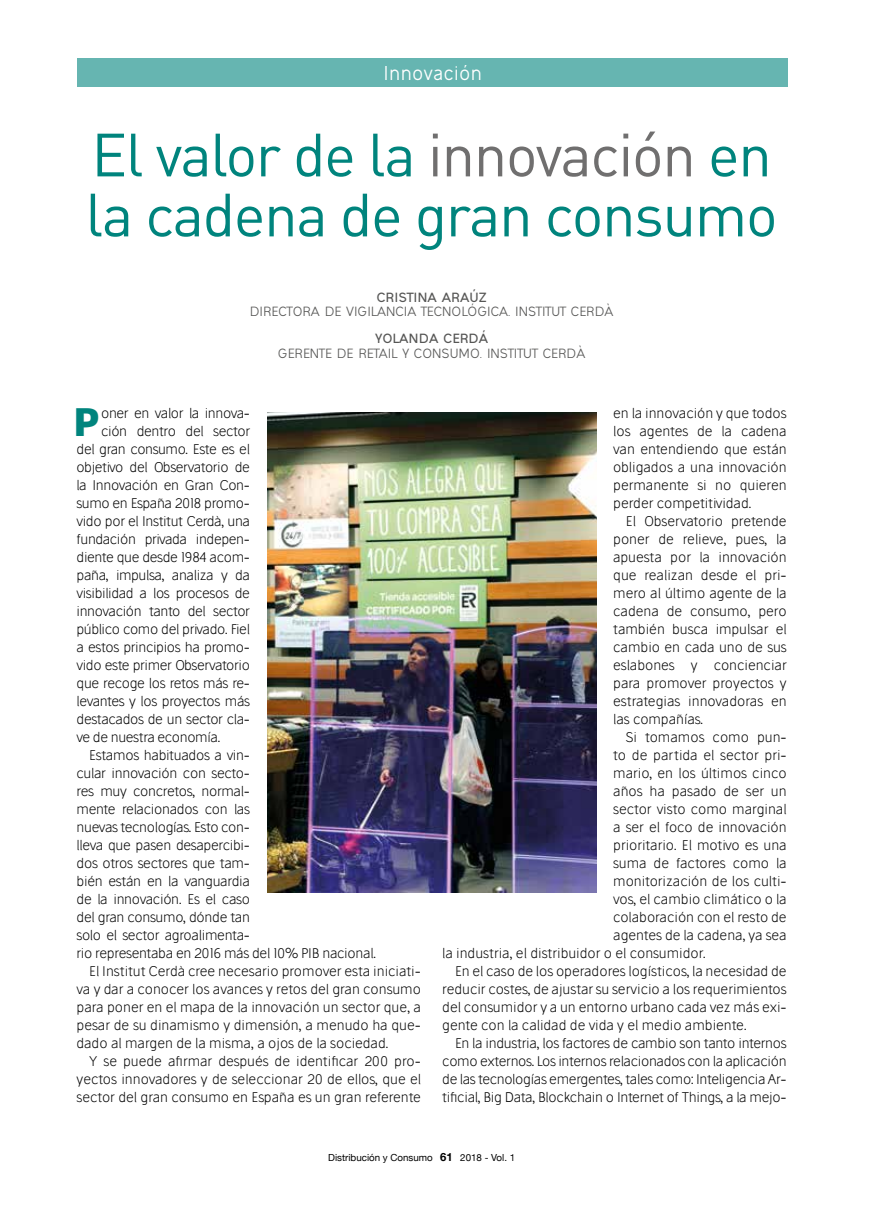
<style>
.page{position:relative;width:893px;height:1212px;background:#fff}
.page>*{position:absolute;margin:0;border:0;box-sizing:border-box;transform-origin:0 0}
.t1{font:60px/60px "DIN";letter-spacing:-.025em;color:#00847d}
.t2{font:700 38.4px "Stilu";color:#00847d}
.t3{font:18px "Ogonek";color:#fff}
.t4{font:300 13.5px/18px "Stilu";letter-spacing:-.02em;color:#000;text-align:justify}
.t5{font:300 13.5px "Stilu";color:#000}
.t6{font:12px "Ogonek";color:#575756}
.t7{font:700 12px "Ogonek";color:#575756}
.t8{font:9.75px "Helvetica Neue";color:#000}
.s1{color:#706f6f}
.s2{font-weight:700;font-size:11.25px}
</style>
<div class="page">
<img style="left:267px;top:412px;width:329px;height:480px">
<div style="left:78px;top:58px;width:710px;height:29px;background:#66b5b1"></div>
<h3 class="t3" style="left:383px;top:60px;width:100px">Innovación</h3>
<h1 class="t1" style="left:85px;top:124px;width:694px">El valor de la <span class="s1">innovación</span> en la cadena de gran consumo</h1>
<p class="t7" style="left:376px;top:288px;width:112px">CRISTINA ARAÚZ</p>
<p class="t6" style="left:250px;top:303px;width:365px">DIRECTORA DE VIGILANCIA TECNOLÓGICA. INSTITUT CERDÀ</p>
<p class="t7" style="left:375px;top:330px;width:115px">YOLANDA CERDÁ</p>
<p class="t6" style="left:278px;top:345px;width:309px">GERENTE DE RETAIL Y CONSUMO. INSTITUT CERDÀ</p>
<h2 class="t2" style="left:74px;top:396px;width:28px">P</h2>
<p class="t4" style="left:101px;top:404px;width:150px">oner en valor la innova-</p>
<p class="t4" style="left:101px;top:422px;width:150px">ción dentro del sector</p>
<p class="t4" style="left:77px;top:440px;width:175px">del gran consumo. Este es el</p>
<p class="t4" style="left:77px;top:458px;width:175px">objetivo del Observatorio de</p>
<p class="t4" style="left:77px;top:476px;width:175px">la Innovación en Gran Con-</p>
<p class="t4" style="left:77px;top:494px;width:175px">sumo en España 2018 promo-</p>
<p class="t4" style="left:77px;top:512px;width:175px">vido por el Institut Cerdà, una</p>
<p class="t4" style="left:77px;top:530px;width:175px">fundación privada indepen-</p>
<p class="t4" style="left:77px;top:548px;width:175px">diente que desde 1984 acom-</p>
<p class="t4" style="left:77px;top:566px;width:175px">paña, impulsa, analiza y da</p>
<p class="t4" style="left:77px;top:584px;width:175px">visibilidad a los procesos de</p>
<p class="t4" style="left:77px;top:602px;width:175px">innovación tanto del sector</p>
<p class="t4" style="left:77px;top:620px;width:175px">público como del privado. Fiel</p>
<p class="t4" style="left:77px;top:638px;width:175px">a estos principios ha promo-</p>
<p class="t4" style="left:77px;top:656px;width:175px">vido este primer Observatorio</p>
<p class="t4" style="left:77px;top:674px;width:175px">que recoge los retos más re-</p>
<p class="t4" style="left:77px;top:692px;width:175px">levantes y los proyectos más</p>
<p class="t4" style="left:77px;top:710px;width:175px">destacados de un sector cla-</p>
<p class="t4" style="left:77px;top:728px;width:145px">ve de nuestra economía.</p>
<p class="t4" style="left:89px;top:746px;width:162px">Estamos habituados a vin-</p>
<p class="t4" style="left:77px;top:764px;width:175px">cular innovación con secto-</p>
<p class="t4" style="left:77px;top:782px;width:175px">res muy concretos, normal-</p>
<p class="t4" style="left:77px;top:800px;width:175px">mente relacionados con las</p>
<p class="t4" style="left:77px;top:818px;width:175px">nuevas tecnologías. Esto con-</p>
<p class="t4" style="left:77px;top:836px;width:175px">lleva que pasen desapercibi-</p>
<p class="t4" style="left:77px;top:854px;width:175px">dos otros sectores que tam-</p>
<p class="t4" style="left:77px;top:872px;width:175px">bién están en la vanguardia</p>
<p class="t4" style="left:77px;top:890px;width:175px">de la innovación. Es el caso</p>
<p class="t4" style="left:77px;top:908px;width:175px">del gran consumo, dónde tan</p>
<p class="t4" style="left:77px;top:926px;width:175px">solo el sector agroalimenta-</p>
<p class="t4" style="left:77px;top:944px;width:301px">rio representaba en 2016 más del 10% PIB nacional.</p>
<p class="t5" style="left:89px;top:963px;width:333px">El Institut Cerdà cree necesario promover esta iniciati-</p>
<p class="t5" style="left:77px;top:981px;width:346px">va y dar a conocer los avances y retos del gran consumo</p>
<p class="t5" style="left:77px;top:999px;width:346px">para poner en el mapa de la innovación un sector que, a</p>
<p class="t5" style="left:77px;top:1017px;width:346px">pesar de su dinamismo y dimensión, a menudo ha que-</p>
<p class="t5" style="left:77px;top:1035px;width:313px">dado al margen de la misma, a ojos de la sociedad.</p>
<p class="t5" style="left:89px;top:1053px;width:333px">Y se puede afirmar después de identificar 200 pro-</p>
<p class="t5" style="left:77px;top:1071px;width:346px">yectos innovadores y de seleccionar 20 de ellos, que el</p>
<p class="t5" style="left:77px;top:1089px;width:346px">sector del gran consumo en España es un gran referente</p>
<p class="t4" style="left:613px;top:404px;width:175px">en la innovación y que todos los agentes de la cadena van entendiendo que están obligados a una innovación permanente si no quieren perder competitividad.</p>
<p class="t4" style="left:613px;top:512px;width:175px;text-indent:13px">El Observatorio pretende poner de relieve, pues, la apuesta por la innovación que realizan desde el pri&shy;mero al último agente de la cadena de consumo, pero también busca impulsar el cambio en cada uno de sus eslabones y concienciar para promover proyectos y estrategias innovadoras en las compañías.</p>
<p class="t5" style="left:626px;top:729px;width:162px">Si tomamos como pun-</p>
<p class="t5" style="left:613px;top:747px;width:175px">to de partida el sector pri-</p>
<p class="t5" style="left:613px;top:765px;width:175px">mario, en los últimos cinco</p>
<p class="t5" style="left:613px;top:783px;width:175px">años ha pasado de ser un</p>
<p class="t5" style="left:613px;top:801px;width:175px">sector visto como marginal</p>
<p class="t5" style="left:613px;top:818px;width:175px">a ser el foco de innovación</p>
<p class="t5" style="left:613px;top:836px;width:175px">prioritario. El motivo es una</p>
<p class="t5" style="left:613px;top:854px;width:175px">suma de factores como la</p>
<p class="t5" style="left:613px;top:872px;width:175px">monitorización de los culti-</p>
<p class="t5" style="left:613px;top:890px;width:175px">vos, el cambio climático o la</p>
<p class="t5" style="left:613px;top:908px;width:175px">colaboración con el resto de</p>
<p class="t5" style="left:613px;top:926px;width:175px">agentes de la cadena, ya sea</p>
<p class="t5" style="left:442px;top:944px;width:265px">la industria, el distribuidor o el consumidor.</p>
<p class="t5" style="left:455px;top:962px;width:333px">En el caso de los operadores logísticos, la necesidad de</p>
<p class="t5" style="left:442px;top:980px;width:346px">reducir costes, de ajustar su servicio a los requerimientos</p>
<p class="t5" style="left:442px;top:998px;width:346px">del consumidor y a un entorno urbano cada vez más exi-</p>
<p class="t5" style="left:442px;top:1016px;width:306px">gente con la calidad de vida y el medio ambiente.</p>
<p class="t4" style="left:455px;top:1034px;width:333px">En la industria, los factores de cambio son tanto internos</p>
<p class="t4" style="left:442px;top:1052px;width:346px">como externos. Los internos relacionados con la aplicación</p>
<p class="t4" style="left:442px;top:1070px;width:346px">de las tecnologías emergentes, tales como: Inteligencia Ar-</p>
<p class="t4" style="left:442px;top:1088px;width:346px">tificial, Big Data, Blockchain o Internet of Things, a la mejo-</p>
<p class="t8" style="left:328px;top:1152px;width:188px">Distribución y Consumo <span class="s2">61</span> 2018 - Vol. 1</p>
</div>
